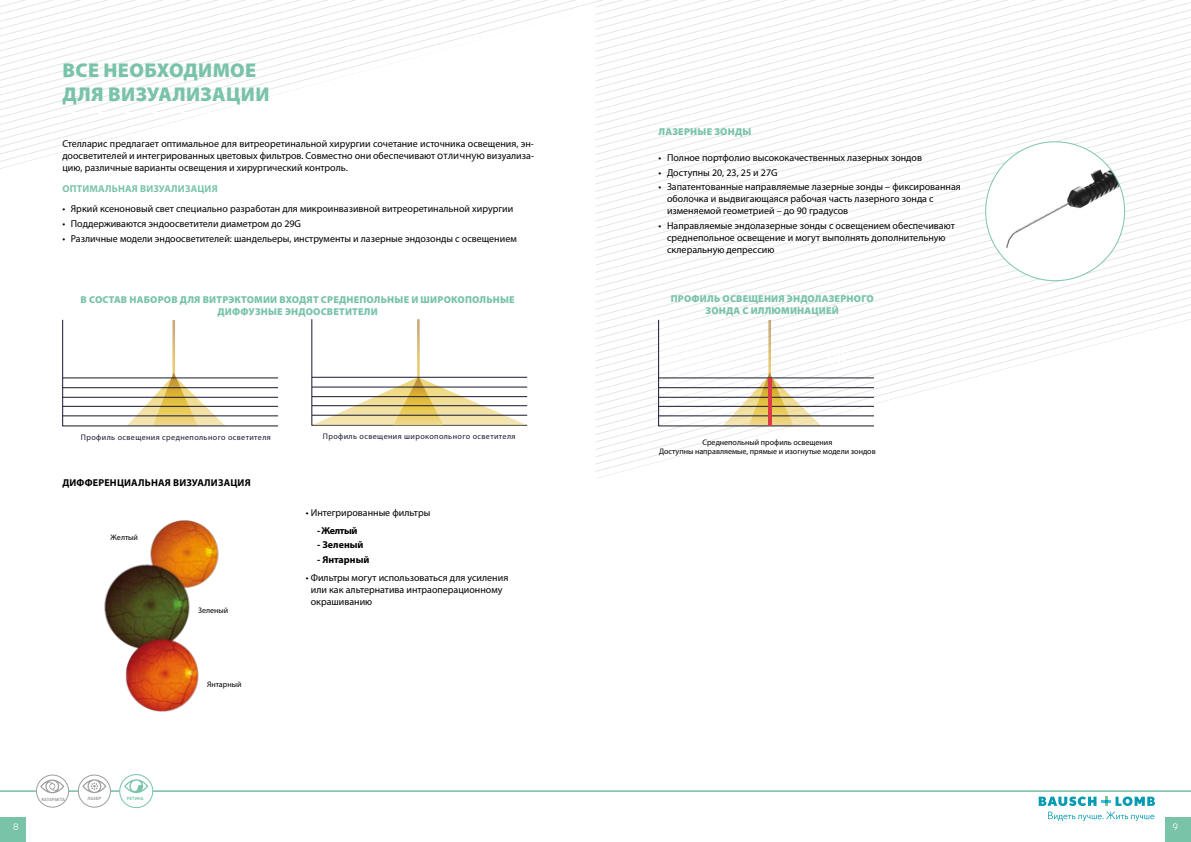
<style>
.page{position:relative;width:1191px;height:842px;background:#fff}
.page>*{position:absolute;margin:0;border:0;box-sizing:border-box;transform-origin:0 0}
.t1{font:900 20px/24px "Myriad Pro";letter-spacing:.02em;color:#79c3a9}
.t2{font:10px/12px "Myriad Pro";color:#000}
.t3{font:900 10px/12px "Myriad Pro";letter-spacing:.02em;color:#79c3a9;text-align:center}
.t4{font:700 10px "Myriad Pro";letter-spacing:.02em;color:#000}
.t5{font:700 10px "Myriad Pro";letter-spacing:.02em;color:#79c3a9}
.t6{font:700 10px "Myriad Pro";color:#000}
.t7{font:9px "Nobel WGL";color:#fff}
.t8{font:8.1px "Myriad Pro";letter-spacing:.045em;color:#171830}
.t9{font:8px/9.6px "Myriad Pro";color:#000;text-align:center}
.t10{font:4.4px "Plumb Bold C";letter-spacing:-.05em;color:#9d9d9c}
.t11{font:4.4px "Plumb Bold C";color:#79c3a9}
.s1{font-family:"Segoe UI";font-size:10.5px}
</style>
<div class="page">
<svg style="left:595px;top:0;width:596px;height:479px"></svg>
<svg style="left:0;top:0;width:623px;height:169px"></svg>
<div style="left:985px;top:142px;width:139px;height:139px;background:#fff;border-radius:50%"></div>
<img style="left:1001px;top:142px;width:123px;height:125px">
<hr style="left:53px;top:112px;width:481px;height:1px;background:#fff">
<svg style="left:658px;top:319px;width:216px;height:107px"></svg>
<hr style="left:658px;top:378px;width:216px;height:1px;background:#171830">
<hr style="left:658px;top:387px;width:216px;height:1px;background:#171830">
<hr style="left:658px;top:397px;width:216px;height:1px;background:#171830">
<hr style="left:658px;top:406px;width:216px;height:1px;background:#171830">
<hr style="left:658px;top:416px;width:216px;height:1px;background:#171830">
<svg style="left:767px;top:378px;width:4px;height:48px"></svg>
<svg style="left:104px;top:520px;width:115px;height:192px"></svg>
<svg style="left:62px;top:319px;width:216px;height:107px"></svg>
<hr style="left:63px;top:378px;width:215px;height:1px;background:#171830">
<hr style="left:63px;top:387px;width:215px;height:1px;background:#171830">
<hr style="left:63px;top:397px;width:215px;height:1px;background:#171830">
<hr style="left:63px;top:406px;width:215px;height:1px;background:#171830">
<hr style="left:63px;top:416px;width:215px;height:1px;background:#171830">
<svg style="left:311px;top:319px;width:217px;height:107px"></svg>
<hr style="left:312px;top:377px;width:215px;height:1px;background:#171830">
<hr style="left:312px;top:387px;width:215px;height:1px;background:#171830">
<hr style="left:312px;top:396px;width:215px;height:1px;background:#171830">
<hr style="left:312px;top:405px;width:215px;height:1px;background:#171830">
<hr style="left:312px;top:415px;width:215px;height:1px;background:#171830">
<hr style="left:0;top:790px;width:1191px;height:2px;background:#79c3a9">
<svg style="left:1038px;top:796px;width:117px;height:25px"></svg>
<div style="left:36px;top:775px;width:33px;height:32px;background:#fff;border-radius:50%"></div>
<div style="left:36px;top:774px;width:33px;height:34px;border:1px solid #9d9d9c;border-radius:50%"></div>
<div style="left:78px;top:775px;width:32px;height:32px;background:#fff;border-radius:50%"></div>
<div style="left:78px;top:774px;width:33px;height:34px;border:1px solid #9d9d9c;border-radius:50%"></div>
<div style="left:120px;top:774px;width:33px;height:34px;background:#fff;border-radius:50%"></div>
<div style="left:119px;top:774px;width:34px;height:34px;border:1px solid #79c3a9;border-radius:50%"></div>
<svg style="left:124px;top:779px;width:24px;height:14px"></svg>
<svg style="left:82px;top:779px;width:24px;height:14px"></svg>
<svg style="left:40px;top:779px;width:24px;height:14px"></svg>
<div style="left:0;top:817px;width:25px;height:25px;background:#79c3a9"></div>
<div style="left:1165px;top:817px;width:26px;height:25px;background:#79c3a9"></div>
<h1 class="t1" style="left:63px;top:59px;width:208px">ВСЕ НЕОБХОДИМОЕ<br>ДЛЯ ВИЗУАЛИЗАЦИИ</h1>
<p class="t2" style="left:62px;top:137px;width:473px;line-height:12.3px;text-align:justify">Стелларис предлагает оптимальное для витреоретинальной хирургии сочетание источника освещения, эн&shy;доосветителей и интегрированных цветовых фильтров. Совместно они обеспечивают <span class="s1">отличную</span> визуализа&shy;цию, различные варианты освещения и хирургический контроль.</p>
<p class="t5" style="left:62px;top:182px;width:157px">ОПТИМАЛЬНАЯ ВИЗУАЛИЗАЦИЯ</p>
<p class="t2" style="left:62px;top:203px;width:452px">• Яркий ксеноновый свет специально разработан для микроинвазивной витреоретинальной хирургии</p>
<p class="t2" style="left:62px;top:218px;width:240px">• Поддерживаются эндоосветители диаметром до 29G</p>
<p class="t2" style="left:62px;top:233px;width:456px">• Различные модели эндоосветителей: шандельеры, инструменты и лазерные эндозонды с освещением</p>
<p class="t3" style="left:81px;top:294px;width:436px">В СОСТАВ НАБОРОВ ДЛЯ ВИТРЭКТОМИИ ВХОДЯТ СРЕДНЕПОЛЬНЫЕ И ШИРОКОПОЛЬНЫЕ<br>ДИФФУЗНЫЕ ЭНДООСВЕТИТЕЛИ</p>
<p class="t8" style="left:80px;top:431px;width:191px">Профиль освещения среднепольного осветителя</p>
<p class="t8" style="left:323px;top:431px;width:194px">Профиль освещения широкопольного осветителя</p>
<p class="t4" style="left:62px;top:476px;width:190px">ДИФФЕРЕНЦИАЛЬНАЯ ВИЗУАЛИЗАЦИЯ</p>
<p class="t9" style="left:111px;top:532px;width:29px">Желтый</p>
<p class="t10" style="left:41px;top:797px;width:25px">КАТАРАКТА</p>
<p class="t10" style="left:87px;top:796px;width:15px">ЛАЗЕР</p>
<p class="t11" style="left:127px;top:796px;width:19px">РЕТИНА</p>
<p class="t9" style="left:198px;top:605px;width:32px">Зеленый</p>
<p class="t9" style="left:207px;top:679px;width:36px">Янтарный</p>
<p class="t2" style="left:306px;top:506px;width:126px">• Интегрированные фильтры</p>
<p class="t4" style="left:317px;top:524px;width:42px">- Желтый</p>
<p class="t6" style="left:317px;top:538px;width:48px">- Зеленый</p>
<p class="t6" style="left:317px;top:553px;width:54px">- Янтарный</p>
<p class="t2" style="left:311px;top:571px;width:199px;text-indent:-5px">• Фильтры могут использоваться для усиления или как альтернатива интраоперационному окрашиванию</p>
<p class="t3" style="left:658px;top:125px;width:94px">ЛАЗЕРНЫЕ ЗОНДЫ</p>
<p class="t2" style="left:658px;top:151px;width:265px">• Полное портфолио высококачественных лазерных зондов</p>
<p class="t2" style="left:658px;top:166px;width:121px">• Доступны 20, 23, 25 и 27G</p>
<p class="t2" style="left:667px;top:181px;width:295px;text-indent:-8px">• Запатентованные направляемые лазерные зонды – фиксированная оболочка и выдвигающаяся рабочая часть лазерного зонда с изменяемой геометрией – до 90 градусов</p>
<p class="t2" style="left:667px;top:220px;width:289px;text-indent:-8px">• Направляемые эндолазерные зонды с освещением обеспечивают среднепольное освещение и могут выполнять дополнительную склеральную депрессию</p>
<p class="t3" style="left:670px;top:292px;width:204px">ПРОФИЛЬ ОСВЕЩЕНИЯ ЭНДОЛАЗЕРНОГО<br>ЗОНДА С ИЛЛЮМИНАЦИЕЙ</p>
<p class="t9" style="left:659px;top:437px;width:218px">Среднепольный профиль освещения<br>Доступны направляемые, прямые и изогнутые модели зондов</p>
<p class="t7" style="left:13px;top:822px;width:7px">8</p>
<p class="t7" style="left:1172px;top:822px;width:7px">9</p>
</div>
